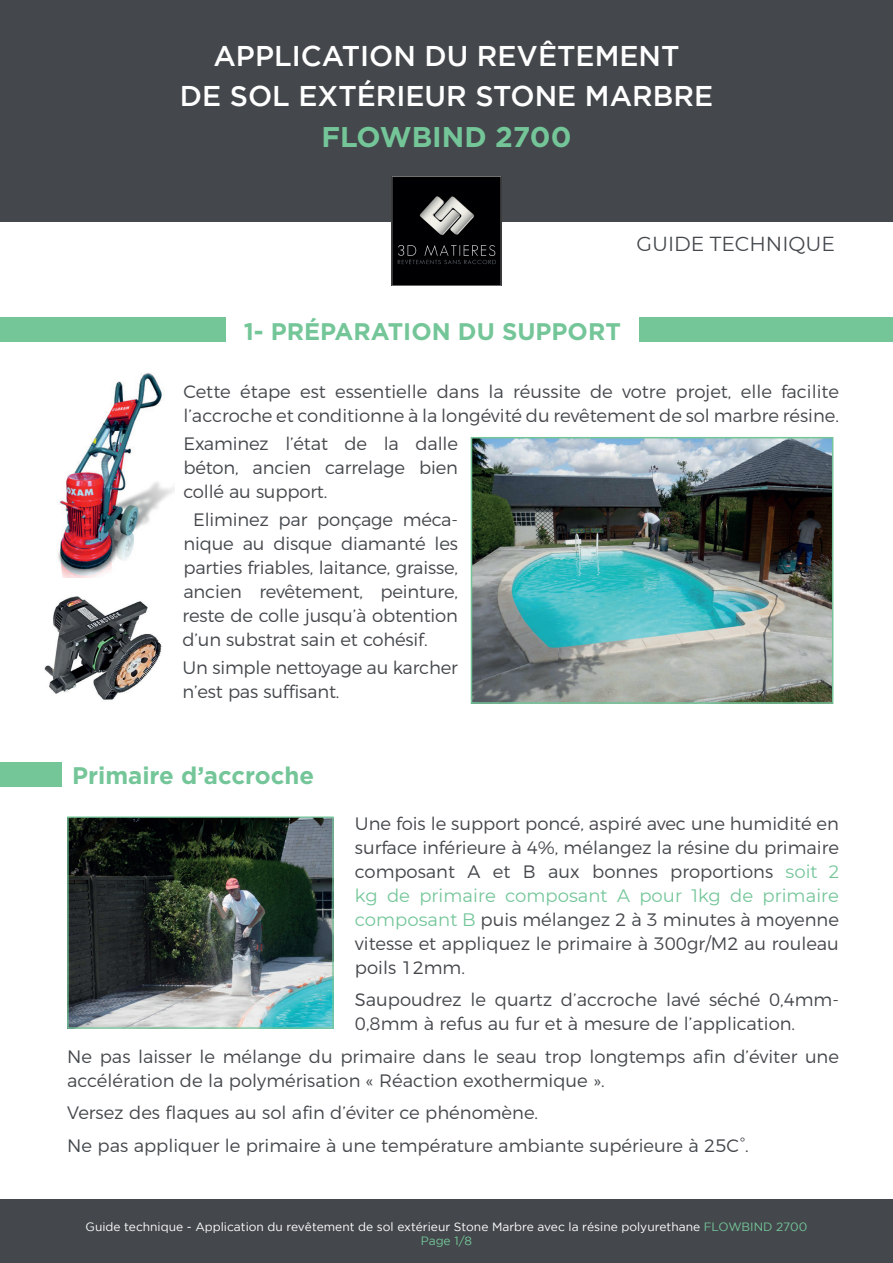
<style>
.page{position:relative;width:893px;height:1263px;background:#fff}
.page>*{position:absolute;margin:0;border:0;box-sizing:border-box;transform-origin:0 0}
.t1{font:500 28.5px/40.5px "Gotham";color:#fff;text-align:center}
.t2{font:700 28.5px "Gotham";color:#74c699}
.t3{font:700 24px "Gotham";color:#74c699}
.t4{font:20.25px "Montserrat";color:#44484c}
.t5{font:300 18px/24px "Montserrat";color:#44484c}
.t6{font:12px/14.4px "Gotham";color:#fff;text-align:center}
.s1{font-weight:400;color:#74c699}
.s2{color:#74c699}
</style>
<div class="page">
<div style="left:0;top:0;width:893px;height:222px;background:#44484c"></div>
<div style="left:0;top:1199px;width:893px;height:64px;background:#44484c"></div>
<img style="left:394px;top:178px;width:105px;height:106px">
<div style="left:0;top:317px;width:225px;height:25px;background:#74c699"></div>
<div style="left:639px;top:317px;width:254px;height:25px;background:#74c699"></div>
<div style="left:0;top:762px;width:61px;height:24px;background:#74c699"></div>
<img style="left:44px;top:596px;width:118px;height:104px">
<img style="left:58px;top:373px;width:117px;height:204px">
<img style="left:474px;top:440px;width:356px;height:261px">
<div style="left:471px;top:437px;width:362px;height:267px;border:2px solid #74c699"></div>
<img style="left:69px;top:818px;width:263px;height:209px">
<div style="left:67px;top:816px;width:267px;height:213px;border:1px solid #74c699"></div>
<h1 class="t1" style="left:180px;top:35px;width:535px">APPLICATION DU REVÊTEMENT<br>DE SOL EXTÉRIEUR STONE MARBRE</h1>
<h1 class="t2" style="left:321px;top:120px;width:252px">FLOWBIND 2700</h1>
<p class="t4" style="left:636px;top:230px;width:200px">GUIDE TECHNIQUE</p>
<h2 class="t3" style="left:244px;top:317px;width:379px">1- PRÉPARATION DU SUPPORT</h2>
<p class="t5" style="left:183px;top:378px;width:657px">Cette étape est essentielle dans la réussite de votre projet, elle facilite l’accroche et conditionne à la longévité du revêtement de sol marbre résine.</p>
<p class="t5" style="left:183px;top:430px;width:276px;text-align:justify">Examinez l’état de la dalle béton, ancien carrelage bien collé au support.</p>
<p class="t5" style="left:183px;top:506px;width:277px;text-align:justify;text-indent:11px">Eliminez par ponçage méca&shy;nique au disque diamanté les parties friables, laitance, graisse, ancien revêtement, peinture, reste de colle jusqu’à obtention d’un substrat sain et cohésif.</p>
<p class="t5" style="left:183px;top:654px;width:277px">Un simple nettoyage au karcher n’est pas suffisant.</p>
<h2 class="t3" style="left:72px;top:761px;width:243px">Primaire d’accroche</h2>
<p class="t5" style="left:355px;top:810px;width:486px;text-align:justify">Une fois le support poncé, aspiré avec une humidité en surface inférieure à 4%, mélangez la résine du primaire composant A et B aux bonnes proportions <span class="s1">soit 2 kg de primaire composant A pour 1kg de primaire composant B</span> puis mélangez 2 à 3 minutes à moyenne vitesse et appliquez le primaire à 300gr/M2 au rouleau poils 12mm.</p>
<p class="t5" style="left:355px;top:986px;width:486px">Saupoudrez le quartz d’accroche lavé séché 0,4mm-<br>0,8mm à refus au fur et à mesure de l’application.</p>
<p class="t5" style="left:67px;top:1043px;width:773px">Ne pas laisser le mélange du primaire dans le seau trop longtemps afin d’éviter une accélération de la polymérisation « Réaction exothermique ».</p>
<p class="t5" style="left:67px;top:1095px;width:683px;line-height:32.5px">Versez des flaques au sol afin d’éviter ce phénomène.<br>Ne pas appliquer le primaire à une température ambiante supérieure à 25C°.</p>
<p class="t6" style="left:86px;top:1219px;width:723px">Guide technique - Application du revêtement de sol extérieur Stone Marbre avec la résine polyurethane <span class="s2">FLOWBIND 2700<br>Page 1/8</span></p>
</div>
